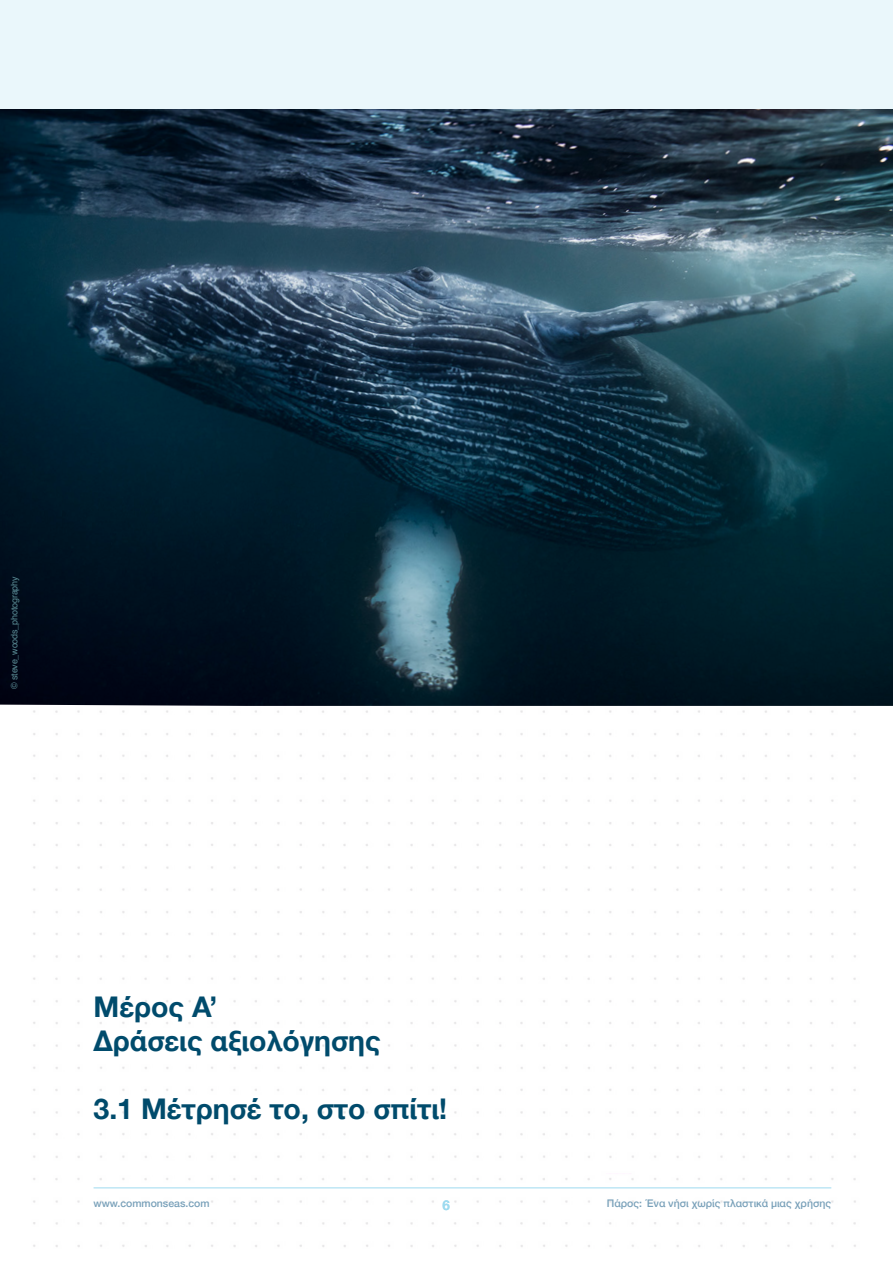
<style>
.page{position:relative;width:893px;height:1263px;background:#fff}
.page>*{position:absolute;margin:0;border:0;box-sizing:border-box;transform-origin:0 0}
.t1{font:700 28.5px/34.2px "Helvetica Neue";color:#004b6c}
.t2{font:700 13.5px "Helvetica Neue";color:#9edbf0}
.t3{font:500 10.5px "Helvetica Neue";color:#78a0b9}
.t4{font:9px "Helvetica";letter-spacing:-.02em;color:#5a8c95}
</style>
<div class="page">
<img style="left:33px;top:710px;width:823px;height:537px">
<img style="left:0;top:108px;width:893px;height:598px">
<div style="left:0;top:0;width:893px;height:108px;background:#eaf7fb"></div>
<hr style="left:94px;top:1187px;width:737px;height:1px;background:#9edbf0">
<p class="t4" style="left:10px;top:689px;width:114px;rotate:-90deg">© steve_woods_photography</p>
<h1 class="t1" style="left:94px;top:988px;width:289px">Μέρος A’<br>Δράσεις αξιολόγησης</h1>
<h1 class="t1" style="left:94px;top:1091px;width:355px">3.1 Μέτρησέ το, στο σπίτι!</h1>
<p class="t3" style="left:94px;top:1197px;width:118px">www.commonseas.com</p>
<p class="t2" style="left:442px;top:1197px;width:9px">6</p>
<p class="t3" style="left:607px;top:1197px;width:226px">Πάρος: Ένα νήσι χωρίς πλαστικά μιας χρήσης</p>
</div>
